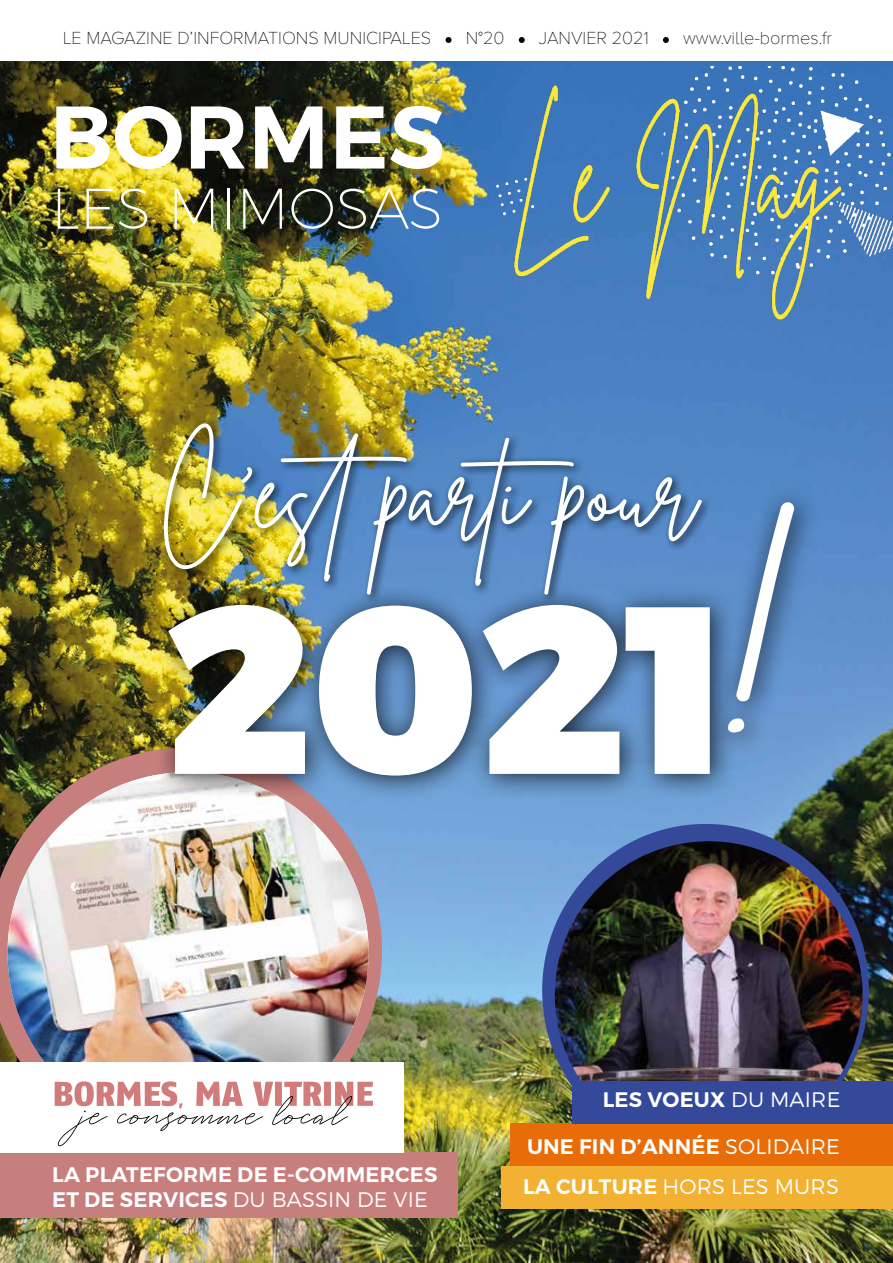
<style>
.page{position:relative;width:893px;height:1263px;background:#fff}
.page>*{position:absolute;margin:0;border:0;box-sizing:border-box;transform-origin:0 0}
.t1{font:342.15px "Brittany Signature";color:#fff}
.t2{font:900 237.6px "Montserrat";color:#fff}
.t3{font:100.8px "Brittany Signature";color:#fff}
.t4{font:600 88.65px "Montserrat";color:#fff}
.t5{font:200 57.3px "Montserrat";color:#fff}
.t6{font:600 21px/40.2px "Montserrat";letter-spacing:.01em;color:#fff}
.t7{font:100 18.15px "Proxima Nova A";color:#000}
.s1{font-weight:300}
</style>
<div class="page">
<img style="left:0;top:61px;width:893px;height:1202px">
<div style="left:0;top:1152px;width:457px;height:66px;background:#c67f7d"></div>
<div style="left:542px;top:824px;width:327px;height:333px;background:#34499a;border-radius:50%"></div>
<img style="left:555px;top:841px;width:308px;height:308px;border-radius:154px">
<svg style="left:446px;top:37px;width:5px;height:6px"></svg>
<svg style="left:519px;top:37px;width:6px;height:6px"></svg>
<svg style="left:663px;top:37px;width:6px;height:6px"></svg>
<img style="left:464px;top:67px;width:429px;height:269px">
<div style="left:511px;top:1124px;width:382px;height:42px;background:#e86d09"></div>
<div style="left:501px;top:1166px;width:392px;height:43px;background:#f2b132"></div>
<div style="left:573px;top:1081px;width:320px;height:43px;background:#34499a"></div>
<img style="left:0;top:748px;width:382px;height:314px">
<img style="left:8px;top:772px;width:361px;height:361px;border-radius:181px">
<div style="left:0;top:1062px;width:404px;height:91px;background:#fff"></div>
<svg style="left:55px;top:1081px;width:318px;height:65px"></svg>
<div style="left:150px;top:584px;width:587px;height:218px;background:#000;opacity:.75"></div>
<div style="left:159px;top:418px;width:553px;height:187px;background:#000;opacity:.75"></div>
<div style="left:708px;top:483px;width:112px;height:275px;background:#000;opacity:.75"></div>
<p class="t7" style="left:63px;top:29px;width:370px">LE MAGAZINE D’INFORMATIONS MUNICIPALES</p>
<p class="t7" style="left:466px;top:29px;width:40px">N°20</p>
<p class="t7" style="left:539px;top:29px;width:111px">JANVIER 2021</p>
<p class="t7" style="left:683px;top:29px;width:150px">www.ville-bormes.fr</p>
<h3 class="t4" style="left:49px;top:82px;width:397px">BORMES</h3>
<h3 class="t5" style="left:51px;top:173px;width:394px">LES MIMOSAS</h3>
<h3 class="t3" style="left:159px;top:429px;width:539px">C’estparti pour</h3>
<h2 class="t2" style="left:166px;top:541px;width:564px">2021</h2>
<h1 class="t1" style="left:711px;top:368px;width:102px">!</h1>
<p class="t6" style="left:52px;top:1162px;width:387px;line-height:25.2px">LA PLATEFORME DE E-COMMERCES<br>ET DE SERVICES <span class="s1">DU BASSIN DE VIE</span></p>
<p class="t6" style="left:603px;top:1080px;width:239px">LES VOEUX <span class="s1">DU MAIRE</span></p>
<p class="t6" style="left:523px;top:1127px;width:318px">UNE FIN D’ANNÉE <span class="s1">SOLIDAIRE<br></span>LA CULTURE <span class="s1">HORS LES MURS</span></p>
</div>
